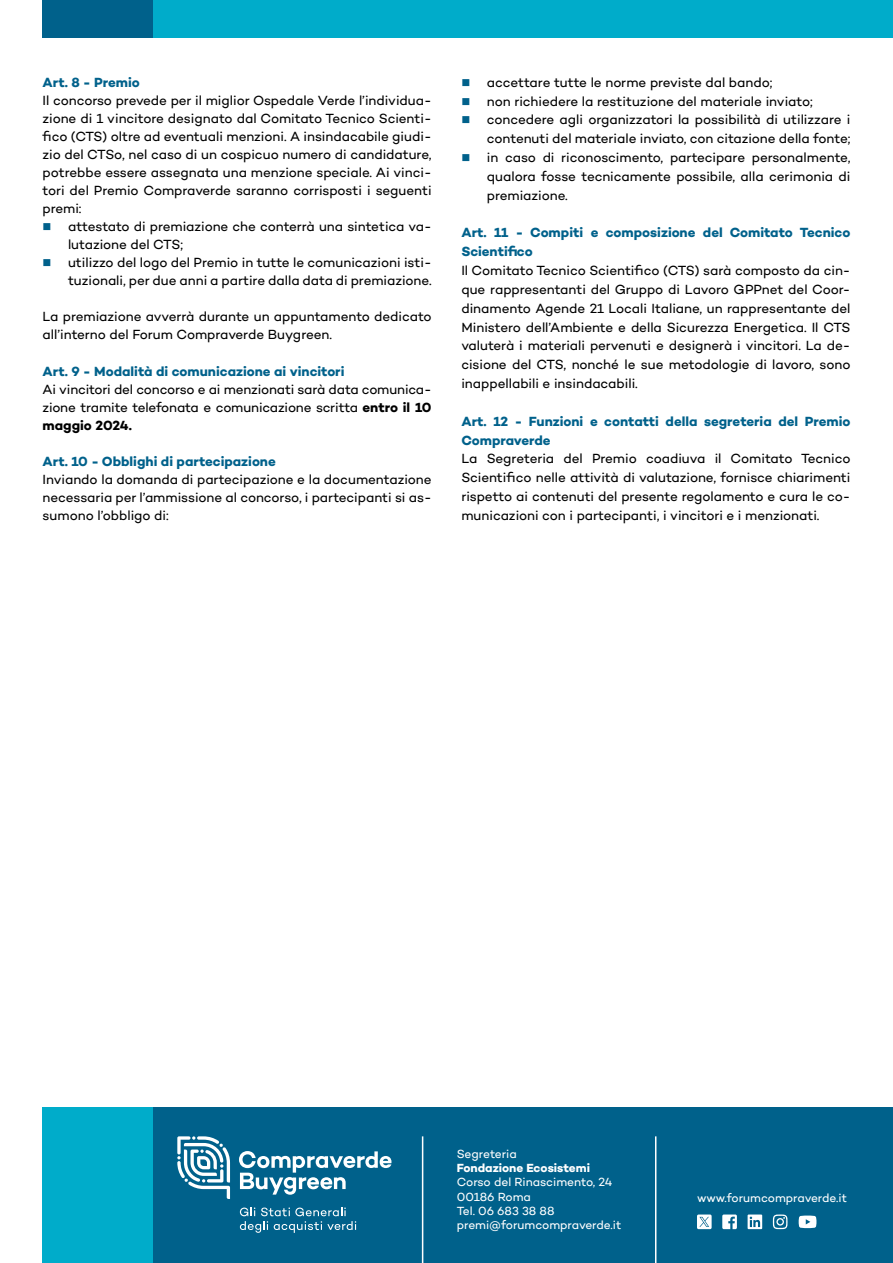
<style>
.page{position:relative;width:893px;height:1263px;background:#fff}
.page>*{position:absolute;margin:0;border:0;box-sizing:border-box;transform-origin:0 0}
.t1{font:13.5px/18px "Campton";letter-spacing:-.005em;color:#000;text-align:justify}
.t2{font:700 13.5px/18.9px "Campton";color:#00618b}
.t3{font:12px/14.2px "Campton";letter-spacing:-.01em;color:#fff}
.t4{font:700 12px "Campton";color:#fff}
.s1{color:#00618b}
.s2{font-weight:700}
</style>
<div class="page">
<div style="left:153px;top:0;width:740px;height:37px;background:#00acca"></div>
<div style="left:43px;top:0;width:110px;height:37px;background:#00618b"></div>
<div style="left:153px;top:1107px;width:740px;height:156px;background:#00618b"></div>
<svg style="left:239px;top:1151px;width:152px;height:44px"></svg>
<svg style="left:177px;top:1136px;width:53px;height:63px"></svg>
<svg style="left:240px;top:1207px;width:116px;height:26px"></svg>
<hr style="left:655px;top:1136px;width:1px;height:127px;background:#fff">
<hr style="left:422px;top:1136px;width:1px;height:127px;background:#fff">
<div style="left:43px;top:1107px;width:110px;height:156px;background:#00acca"></div>
<svg style="left:722px;top:1214px;width:15px;height:15px"></svg>
<svg style="left:748px;top:1214px;width:14px;height:15px"></svg>
<svg style="left:773px;top:1214px;width:14px;height:15px"></svg>
<svg style="left:799px;top:1215px;width:17px;height:13px"></svg>
<svg style="left:697px;top:1214px;width:15px;height:15px"></svg>
<p class="t2" style="left:43px;top:73px;width:99px">Art. 8 - Premio</p>
<p class="t1" style="left:43px;top:91px;width:391px">Il concorso prevede per il miglior Ospedale Verde l’individua&shy;zione di 1 vincitore designato dal Comitato Tecnico Scienti&shy;fico (CTS) oltre ad eventuali menzioni. A insindacabile giudi&shy;zio del CTSo, nel caso di un cospicuo numero di candidature, potrebbe essere assegnata una menzione speciale. Ai vinci&shy;tori del Premio Compraverde saranno corrisposti i seguenti premi:</p>
<p class="t1" style="left:68px;top:217px;width:365px;text-indent:-26px"><span class="s1">■</span> attestato di premiazione che conterrà una sintetica va&shy;lutazione del CTS;</p>
<p class="t1" style="left:43px;top:253px;width:391px;text-align:right"><span class="s1">■</span> utilizzo del logo del Premio in tutte le comunicazioni isti&shy;tuzionali, per due anni a partire dalla data di premiazione.</p>
<p class="t1" style="left:43px;top:307px;width:391px">La premiazione avverrà durante un appuntamento dedicato all’interno del Forum Compraverde Buygreen.</p>
<p class="t2" style="left:43px;top:361px;width:304px">Art. 9 - Modalità di comunicazione ai vincitori</p>
<p class="t1" style="left:43px;top:380px;width:391px">Ai vincitori del concorso e ai menzionati sarà data comunica&shy;zione tramite telefonata e comunicazione scritta <span class="s2">entro il 10 maggio 2024.</span></p>
<p class="t2" style="left:43px;top:451px;width:235px">Art. 10 - Obblighi di partecipazione</p>
<p class="t1" style="left:43px;top:470px;width:391px">Inviando la domanda di partecipazione e la documentazione necessaria per l’ammissione al concorso, i partecipanti si as&shy;sumono l’obbligo di:</p>
<p class="t1" style="left:461px;top:73px;width:313px"><span class="s1">■</span> accettare tutte le norme previste dal bando;</p>
<p class="t1" style="left:461px;top:92px;width:353px"><span class="s1">■</span> non richiedere la restituzione del materiale inviato;</p>
<p class="t1" style="left:461px;top:110px;width:391px;line-height:18.9px;text-align:right"><span class="s1">■</span> concedere agli organizzatori la possibilità di utilizzare i contenuti del materiale inviato, con citazione della fonte;</p>
<p class="t1" style="left:487px;top:148px;width:365px;line-height:18.9px;text-indent:-26px"><span class="s1">■</span> in caso di riconoscimento, partecipare personalmente, qualora fosse tecnicamente possibile, alla cerimonia di premiazione.</p>
<p class="t2" style="left:461px;top:223px;width:391px">Art. 11 - Compiti e composizione del Comitato Tecnico<br>Scientifico</p>
<p class="t1" style="left:461px;top:261px;width:391px;line-height:18.9px">Il Comitato Tecnico Scientifico (CTS) sarà composto da cin&shy;que rappresentanti del Gruppo di Lavoro GPPnet del Coor&shy;dinamento Agende 21 Locali Italiane, un rappresentante del Ministero dell’Ambiente e della Sicurezza Energetica. Il CTS valuterà i materiali pervenuti e designerà i vincitori. La de&shy;cisione del CTS, nonché le sue metodologie di lavoro, sono inappellabili e insindacabili.</p>
<p class="t2" style="left:461px;top:411px;width:391px">Art. 12 - Funzioni e contatti della segreteria del Premio<br>Compraverde</p>
<p class="t1" style="left:461px;top:449px;width:391px;line-height:18.9px">La Segreteria del Premio coadiuva il Comitato Tecnico Scientifico nelle attività di valutazione, fornisce chiarimenti rispetto ai contenuti del presente regolamento e cura le co&shy;municazioni con i partecipanti, i vincitori e i menzionati.</p>
<p class="t3" style="left:457px;top:1146px;width:61px">Segreteria</p>
<p class="t4" style="left:457px;top:1160px;width:135px">Fondazione Ecosistemi</p>
<p class="t3" style="left:457px;top:1175px;width:166px">Corso del Rinascimento, 24<br>00186 Roma<br>Tel. 06 683 38 88 premi@forumcompraverde.it</p>
<p class="t3" style="left:697px;top:1190px;width:151px">www.forumcompraverde.it</p>
</div>
